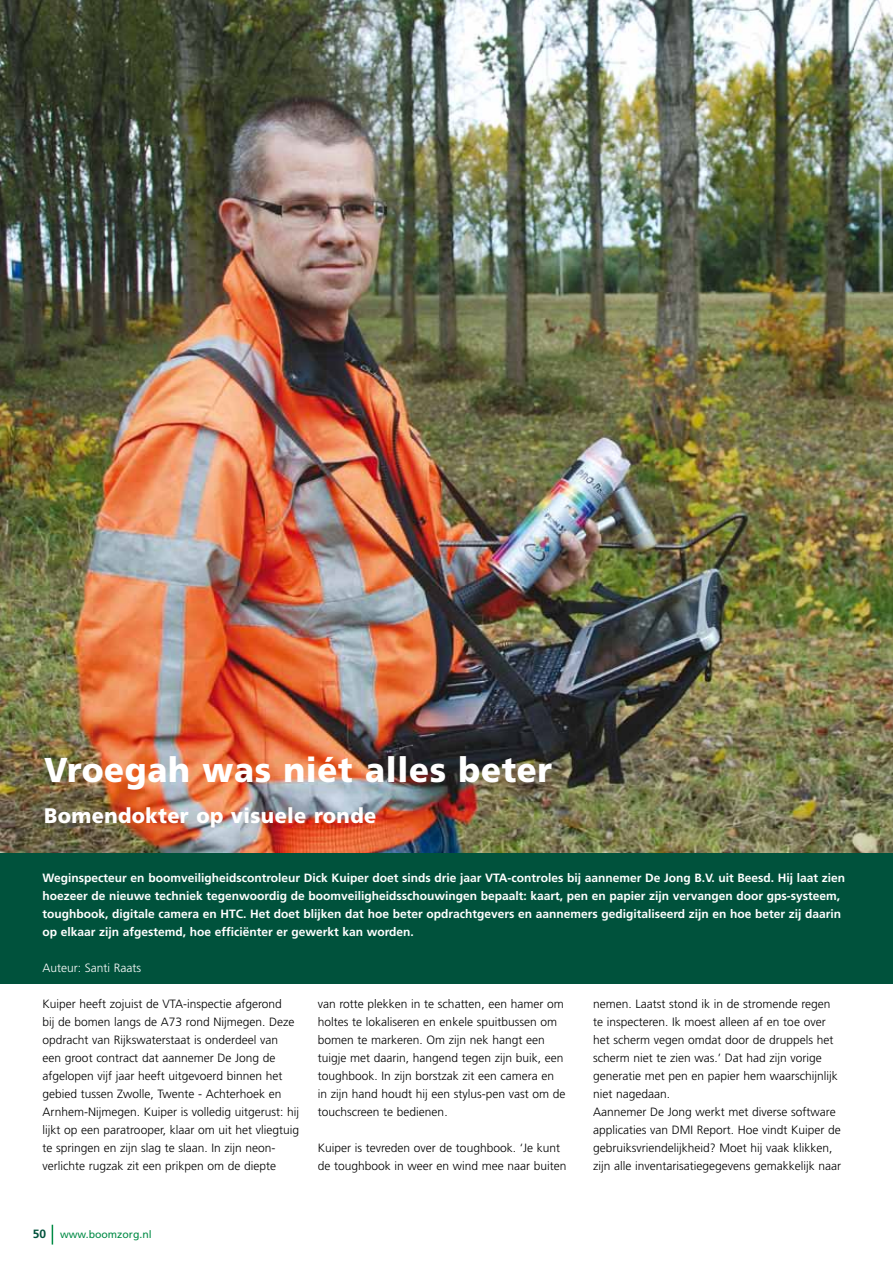
<style>
.page{position:relative;width:893px;height:1263px;background:#fff}
.page>*{position:absolute;margin:0;border:0;box-sizing:border-box;transform-origin:0 0}
.t1{font:900 34.5px "Frutiger";letter-spacing:.02em;color:#fff;scale:.95 1}
.t2{font:900 21px "Frutiger";letter-spacing:.02em;color:#fff;scale:.95 1}
.t3{font:300 12px/18px "Frutiger";color:#000}
.t4{font:700 12px/18px "Frutiger";color:#fff}
.t5{font:300 12px "Frutiger";color:#fff}
.t6{font:10.5px "Frutiger";color:#008b45}
.s1{font-weight:700;font-size:12px;color:#00523c}
</style>
<div class="page">
<svg style="left:52px;top:1225px;width:1px;height:19px"></svg>
<img style="left:0;top:0;width:893px;height:853px">
<div style="left:0;top:853px;width:893px;height:131px;background:#00523c"></div>
<h1 class="t1" style="left:44px;top:749px;width:536px">Vroegah was niét alles beter</h1>
<h2 class="t2" style="left:44px;top:803px;width:351px">Bomendokter op visuele ronde</h2>
<p class="t4" style="left:43px;top:869px;width:804px">Weginspecteur en boomveiligheidscontroleur Dick Kuiper doet sinds drie jaar VTA-controles bij aannemer De Jong B.V. uit Beesd. Hij laat zien hoezeer de nieuwe techniek tegenwoordig de boomveiligheidsschouwingen bepaalt: kaart, pen en papier zijn vervangen door gps-systeem, toughbook, digitale camera en HTC. Het doet blijken dat hoe beter opdrachtgevers en aannemers gedigitaliseerd zijn en hoe beter zij daarin op elkaar zijn afgestemd, hoe efficiënter er gewerkt kan worden.</p>
<p class="t5" style="left:43px;top:961px;width:100px">Auteur: Santi Raats</p>
<p class="t3" style="left:43px;top:995px;width:258px">Kuiper heeft zojuist de VTA-inspectie afgerond<br>bij de bomen langs de A73 rond Nijmegen. Deze opdracht van Rijkswaterstaat is onderdeel van een groot contract dat aannemer De Jong de afgelopen vijf jaar heeft uitgevoerd binnen het gebied tussen Zwolle, Twente - Achterhoek en Arnhem-Nijmegen. Kuiper is volledig uitgerust: hij lijkt op een paratrooper, klaar om uit het vliegtuig te springen en zijn slag te slaan. In zijn neon&shy;verlichte rugzak zit een prikpen om de diepte</p>
<p class="t3" style="left:318px;top:995px;width:249px">van rotte plekken in te schatten, een hamer om holtes te lokaliseren en enkele spuitbussen om bomen te markeren. Om zijn nek hangt een tuigje met daarin, hangend tegen zijn buik, een toughbook. In zijn borstzak zit een camera en in zijn hand houdt hij een stylus-pen vast om de touchscreen te bedienen.</p>
<p class="t3" style="left:318px;top:1139px;width:250px">Kuiper is tevreden over de toughbook. ‘Je kunt de toughbook in weer en wind mee naar buiten</p>
<p class="t6" style="left:33px;top:1228px;width:120px"><span class="s1">50</span> www.boomzorg.nl</p>
<p class="t3" style="left:593px;top:995px;width:250px">nemen. Laatst stond ik in de stromende regen te inspecteren. Ik moest alleen af en toe over het scherm vegen omdat door de druppels het scherm niet te zien was.’ Dat had zijn vorige generatie met pen en papier hem waarschijnlijk niet nagedaan.<br>Aannemer De Jong werkt met diverse software applicaties van DMI Report. Hoe vindt Kuiper de gebruiksvriendelijkheid? Moet hij vaak klikken, zijn alle inventarisatiegegevens gemakkelijk naar</p>
</div>
